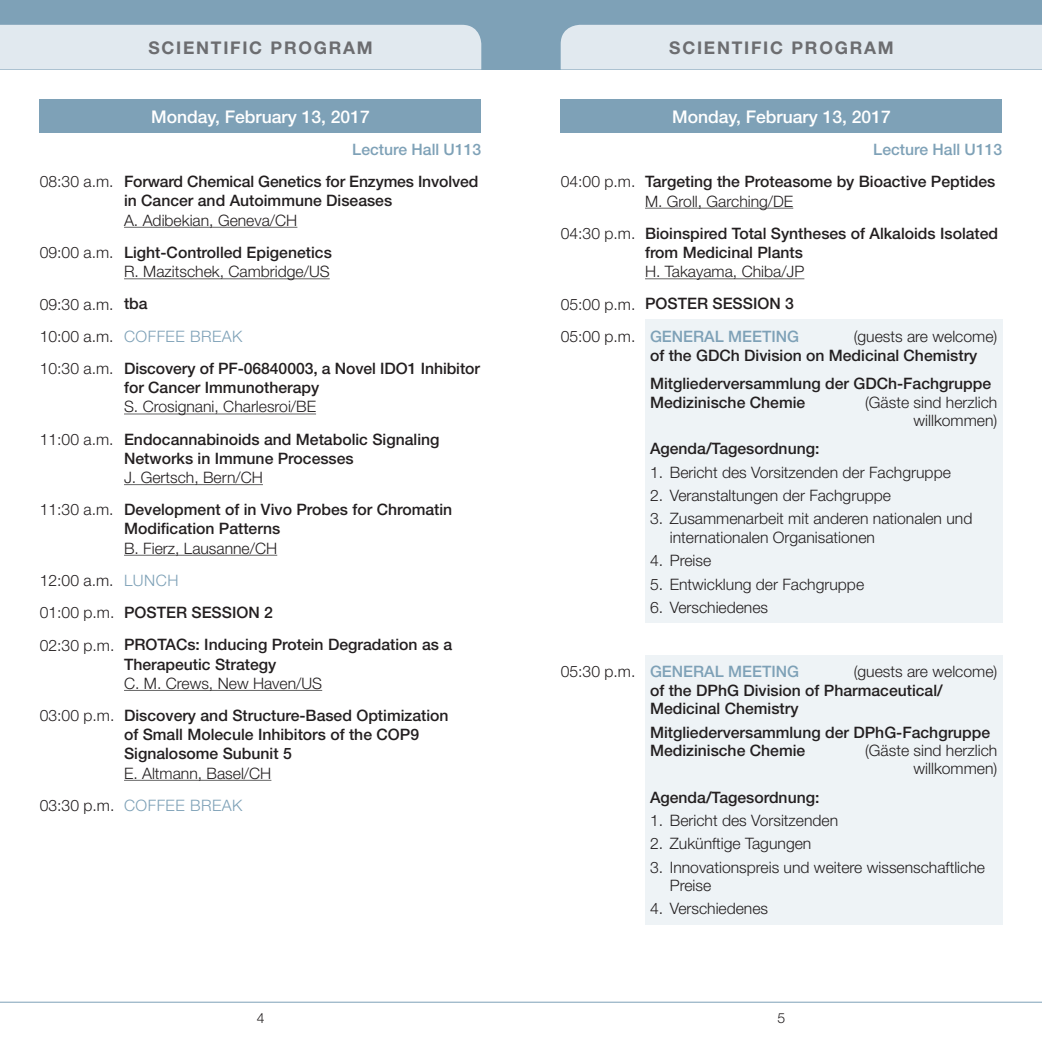
<style>
.page{position:relative;width:1042px;height:1042px;background:#fff}
.page>*{position:absolute;margin:0;border:0;box-sizing:border-box;transform-origin:0 0}
.t1{font:500 17.5px "Helvetica Neue";color:#fff}
.t2{font:700 17.5px "Helvetica Neue";letter-spacing:.1em;color:#6c6d70}
.t3{font:500 15.75px/32.2px "Helvetica Neue";color:#231f20}
.t4{font:300 15.75px/32.2px "Helvetica Neue";color:#231f20}
.t5{font:500 15.75px "Helvetica Neue";color:#7ea1b7}
.t6{font:300 14px "Helvetica Neue";color:#231f20}
.s1{color:#7ea1b7}
.s2{font-weight:300}
.s3{font-weight:500}
.s4{font-weight:300;color:#7ea1b7}
.s5{font-weight:500;color:#7ea1b7}
.s6{font-weight:300;color:#231f20}
</style>
<div class="page">
<div style="left:0;top:0;width:1042px;height:69px;background:#7ea1b7"></div>
<div style="left:0;top:25px;width:481px;height:44px;background:#e1e9ef"></div>
<div style="left:561px;top:25px;width:481px;height:44px;background:#e1e9ef"></div>
<hr style="left:0;top:1002px;width:521px;height:1px;background:#7ea1b7">
<hr style="left:521px;top:1002px;width:521px;height:1px;background:#7ea1b7">
<div style="left:40px;top:99px;width:441px;height:34px;background:#7ea1b7"></div>
<hr style="left:124px;top:227px;width:173px;height:1px;background:#666">
<hr style="left:124px;top:278px;width:206px;height:1px;background:#666">
<hr style="left:124px;top:413px;width:192px;height:1px;background:#666">
<hr style="left:124px;top:484px;width:139px;height:1px;background:#666">
<hr style="left:124px;top:555px;width:153px;height:1px;background:#666">
<hr style="left:124px;top:690px;width:198px;height:1px;background:#666">
<hr style="left:124px;top:780px;width:147px;height:1px;background:#666">
<div style="left:561px;top:99px;width:441px;height:34px;background:#7ea1b7"></div>
<div style="left:645px;top:319px;width:357px;height:304px;background:#eef3f6"></div>
<div style="left:645px;top:655px;width:357px;height:269px;background:#eef3f6"></div>
<hr style="left:645px;top:208px;width:148px;height:1px;background:#666">
<hr style="left:645px;top:278px;width:159px;height:1px;background:#666">
<p class="t2" style="left:148px;top:37px;width:226px">SCIENTIFIC PROGRAM</p>
<p class="t2" style="left:669px;top:37px;width:226px">SCIENTIFIC PROGRAM</p>
<p class="t1" style="left:151px;top:106px;width:220px">Monday, February 13, 2017</p>
<p class="t3" style="left:40px;top:133px;width:443px;text-align:right"><span class="s1">Lecture Hall U113<br></span><span class="s2">08:30 a.m.</span> Forward Chemical Genetics for Enzymes Involved</p>
<p class="t3" style="left:124px;top:185px;width:270px">in Cancer and Autoimmune Diseases</p>
<p class="t4" style="left:40px;top:204px;width:294px;text-indent:84px">A. Adibekian, Geneva/CH<br>09:00 a.m. <span class="s3">Light-Controlled Epigenetics</span></p>
<p class="t4" style="left:40px;top:255px;width:442px;text-indent:84px">R. Mazitschek, Cambridge/US<br>09:30 a.m. <span class="s3">tba<br></span>10:00 a.m. <span class="s1">COFFEE BREAK<br></span>10:30 a.m. <span class="s3">Discovery of PF-06840003, a Novel IDO1 Inhibitor</span></p>
<p class="t3" style="left:124px;top:371px;width:197px">for Cancer Immunotherapy</p>
<p class="t3" style="left:40px;top:390px;width:401px;text-indent:84px"><span class="s2">S. Crosignani, Charlesroi/BE<br>11:00 a.m.</span> Endocannabinoids and Metabolic Signaling</p>
<p class="t3" style="left:124px;top:442px;width:231px">Networks in Immune Processes</p>
<p class="t3" style="left:40px;top:461px;width:414px;text-indent:84px"><span class="s2">J. Gertsch, Bern/CH<br>11:30 a.m.</span> Development of in Vivo Probes for Chromatin</p>
<p class="t3" style="left:124px;top:512px;width:158px">Modification Patterns</p>
<p class="t3" style="left:40px;top:532px;width:414px;text-indent:84px"><span class="s2">B. Fierz, Lausanne/CH<br>12:00 a.m.</span> <span class="s4">LUNCH<br></span><span class="s2">01:00 p.m.</span> POSTER SESSION 2<br><span class="s2">02:30 p.m.</span> PROTACs: Inducing Protein Degradation as a</p>
<p class="t3" style="left:124px;top:648px;width:154px">Therapeutic Strategy</p>
<p class="t3" style="left:40px;top:667px;width:410px;text-indent:84px"><span class="s2">C. M. Crews, New Haven/US<br>03:00 p.m.</span> Discovery and Structure-Based Optimization</p>
<p class="t3" style="left:124px;top:725px;width:296px;line-height:19.2px">of Small Molecule Inhibitors of the COP9<br>Signalosome Subunit 5</p>
<p class="t4" style="left:40px;top:756px;width:233px;text-indent:84px">E. Altmann, Basel/CH<br>03:30 p.m. <span class="s1">COFFEE BREAK</span></p>
<p class="t1" style="left:672px;top:106px;width:220px">Monday, February 13, 2017</p>
<p class="t3" style="left:561px;top:133px;width:443px;text-indent:313px"><span class="s1">Lecture Hall U113<br></span><span class="s2">04:00 p.m.</span> Targeting the Proteasome by Bioactive Peptides</p>
<p class="t3" style="left:561px;top:185px;width:439px;text-indent:84px"><span class="s2">M. Groll, Garching/DE<br>04:30 p.m.</span> Bioinspired Total Syntheses of Alkaloids Isolated</p>
<p class="t3" style="left:645px;top:236px;width:159px">from Medicinal Plants</p>
<p class="t4" style="left:561px;top:255px;width:245px;text-indent:84px">H. Takayama, Chiba/JP<br>05:00 p.m. <span class="s3">POSTER SESSION 3<br></span>05:00 p.m. <span class="s5">GENERAL MEETING</span></p>
<p class="t4" style="left:854px;top:320px;width:145px">(guests are welcome)</p>
<p class="t3" style="left:650px;top:341px;width:343px;line-height:28.3px">of the GDCh Division on Medicinal Chemistry<br>Mitgliederversammlung der GDCh-Fachgruppe</p>
<p class="t3" style="left:650px;top:386px;width:157px">Medizinische Chemie</p>
<p class="t4" style="left:865px;top:392px;width:134px;line-height:18.4px;text-align:right">(Gäste sind herzlich willkommen)</p>
<p class="t3" style="left:650px;top:432px;width:171px">Agenda/Tagesordnung:</p>
<p class="t4" style="left:650px;top:456px;width:302px">1. Bericht des Vorsitzenden der Fachgruppe</p>
<p class="t4" style="left:650px;top:479px;width:243px">2. Veranstaltungen der Fachgruppe</p>
<p class="t4" style="left:670px;top:509px;width:304px;line-height:18.4px;text-indent:-20px">3. Zusammenarbeit mit anderen nationalen und internationalen Organisationen</p>
<p class="t4" style="left:650px;top:544px;width:63px">4. Preise</p>
<p class="t4" style="left:650px;top:567px;width:216px">5. Entwicklung der Fachgruppe</p>
<p class="t4" style="left:650px;top:591px;width:120px">6. Verschiedenes</p>
<p class="t5" style="left:561px;top:662px;width:240px"><span class="s6">05:30 p.m.</span> GENERAL MEETING</p>
<p class="t4" style="left:854px;top:655px;width:145px">(guests are welcome)</p>
<p class="t3" style="left:650px;top:681px;width:294px;line-height:18.4px">of the DPhG Division of Pharmaceutical/<br>Medicinal Chemistry</p>
<p class="t3" style="left:650px;top:722px;width:342px;line-height:18.4px">Mitgliederversammlung der DPhG-Fachgruppe<br>Medizinische Chemie</p>
<p class="t4" style="left:865px;top:741px;width:134px;line-height:18.4px;text-align:right">(Gäste sind herzlich willkommen)</p>
<p class="t3" style="left:650px;top:781px;width:171px">Agenda/Tagesordnung:</p>
<p class="t4" style="left:650px;top:804px;width:190px">1. Bericht des Vorsitzenden</p>
<p class="t4" style="left:650px;top:827px;width:163px">2. Zukünftige Tagungen</p>
<p class="t4" style="left:670px;top:857px;width:317px;line-height:18.4px;text-indent:-20px">3. Innovationspreis und weitere wissenschaftliche<br>Preise</p>
<p class="t4" style="left:650px;top:892px;width:120px">4. Verschiedenes</p>
<p class="t6" style="left:257px;top:1010px;width:9px">4</p>
<p class="t6" style="left:777px;top:1010px;width:9px">5</p>
</div>
